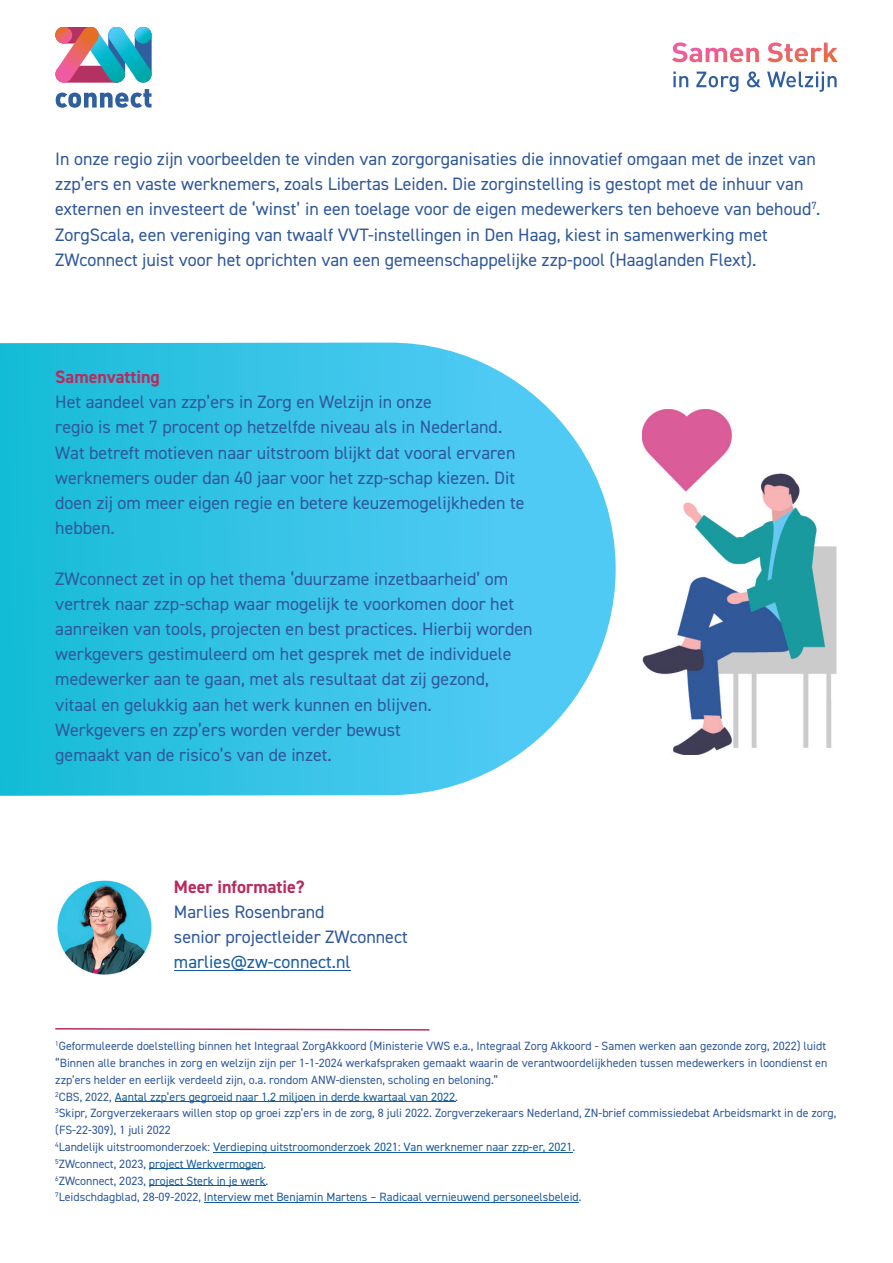
<style>
.page{position:relative;width:893px;height:1263px;background:#fff}
.page>*{position:absolute;margin:0;border:0;box-sizing:border-box;transform-origin:0 0}
.t1{font:18px/25.2px "DIN2014";color:#2f589b}
.t2{font:700 18px "DIN2014";color:#b92b5e}
.t3{font:18px "DIN2014";color:#175d9e}
.t4{font:12px/16.8px "DIN2014";color:#2f589b}
.s1{color:#175d9e}
</style>
<div class="page">
<svg style="left:55px;top:27px;width:97px;height:80px"></svg>
<svg style="left:673px;top:72px;width:15px;height:15px"></svg>
<svg style="left:696px;top:72px;width:42px;height:20px"></svg>
<svg style="left:747px;top:71px;width:14px;height:16px"></svg>
<svg style="left:767px;top:72px;width:70px;height:20px"></svg>
<svg style="left:672px;top:42px;width:87px;height:20px"></svg>
<svg style="left:767px;top:42px;width:71px;height:20px"></svg>
<svg style="left:0;top:343px;width:616px;height:453px;background:#46c8e8"></svg>
<hr style="left:174px;top:970px;width:177px;height:1px;background:#175d9e">
<img style="left:57px;top:880px;width:95px;height:95px">
<hr style="left:115px;top:1101px;width:340px;height:1px;background:#175d9e">
<hr style="left:213px;top:1152px;width:359px;height:1px;background:#175d9e">
<hr style="left:149px;top:1169px;width:115px;height:1px;background:#175d9e">
<hr style="left:149px;top:1185px;width:117px;height:1px;background:#175d9e">
<hr style="left:204px;top:1202px;width:375px;height:1px;background:#175d9e">
<svg style="left:55px;top:1028px;width:374px;height:2px"></svg>
<img style="left:642px;top:409px;width:194px;height:346px">
<p class="t1" style="left:55px;top:146px;width:767px">In onze regio zijn voorbeelden te vinden van zorgorganisaties die innovatief omgaan met de inzet van zzp’ers en vaste werknemers, zoals Libertas Leiden. Die zorginstelling is gestopt met de inhuur van externen en investeert de ‘winst’ in een toelage voor de eigen medewerkers ten behoeve van behoud<sup>7</sup>.<br>ZorgScala, een vereniging van twaalf VVT-instellingen in Den Haag, kiest in samenwerking met ZWconnect juist voor het oprichten van een gemeenschappelijke zzp-pool (Haaglanden Flext).</p>
<p class="t2" style="left:55px;top:365px;width:106px">Samenvatting</p>
<p class="t1" style="left:55px;top:389px;width:471px">Het aandeel van zzp’ers in Zorg en Welzijn in onze<br>regio is met 7 procent op hetzelfde niveau als in Nederland.<br>Wat betreft motieven naar uitstroom blijkt dat vooral ervaren werknemers ouder dan 40 jaar voor het zzp-schap kiezen. Dit doen zij om meer eigen regie en betere keuzemogelijkheden te hebben.</p>
<p class="t1" style="left:55px;top:565px;width:479px">ZWconnect zet in op het thema ‘duurzame inzetbaarheid’ om vertrek naar zzp-schap waar mogelijk te voorkomen door het aanreiken van tools, projecten en best practices. Hierbij worden werkgevers gestimuleerd om het gesprek met de individuele medewerker aan te gaan, met als resultaat dat zij gezond, vitaal en gelukkig aan het werk kunnen en blijven.<br>Werkgevers en zzp’ers worden verder bewust<br>gemaakt van de risico’s van de inzet.</p>
<p class="t2" style="left:174px;top:874px;width:132px">Meer informatie?</p>
<p class="t1" style="left:174px;top:899px;width:235px">Marlies Rosenbrand<br>senior projectleider ZWconnect</p>
<p class="t3" style="left:174px;top:951px;width:178px">marlies@zw-connect.nl</p>
<p class="t4" style="left:55px;top:1037px;width:783px"><sup>1</sup>Geformuleerde doelstelling binnen het Integraal ZorgAkkoord (Ministerie VWS e.a., Integraal Zorg Akkoord - Samen werken aan gezonde zorg, 2022) luidt “Binnen alle branches in zorg en welzijn zijn per 1-1-2024 werkafspraken gemaakt waarin de verantwoordelijkheden tussen medewerkers in loondienst en zzp’ers helder en eerlijk verdeeld zijn, o.a. rondom ANW-diensten, scholing en beloning.”<br><sup>2</sup>CBS, 2022, <span class="s1">Aantal zzp’ers gegroeid naar 1,2 miljoen in derde kwartaal van 2022</span>.<br><sup>3</sup>Skipr, Zorgverzekeraars willen stop op groei zzp’ers in de zorg, 8 juli 2022. Zorgverzekeraars Nederland, ZN-brief commissiedebat Arbeidsmarkt in de zorg, (FS-22-309), 1 juli 2022<br><sup>4</sup>Landelijk uitstroomonderzoek: <span class="s1">Verdieping uitstroomonderzoek 2021: Van werknemer naar zzp-er, 2021</span>.<br><sup>5</sup>ZWconnect, 2023, <span class="s1">project Werkvermogen</span>.<br><sup>6</sup>ZWconnect, 2023, <span class="s1">project Sterk in je werk</span>.<br><sup>7</sup>Leidschdagblad, 28-09-2022, <span class="s1">Interview met Benjamin Martens – Radicaal vernieuwend personeelsbeleid</span>.</p>
</div>
